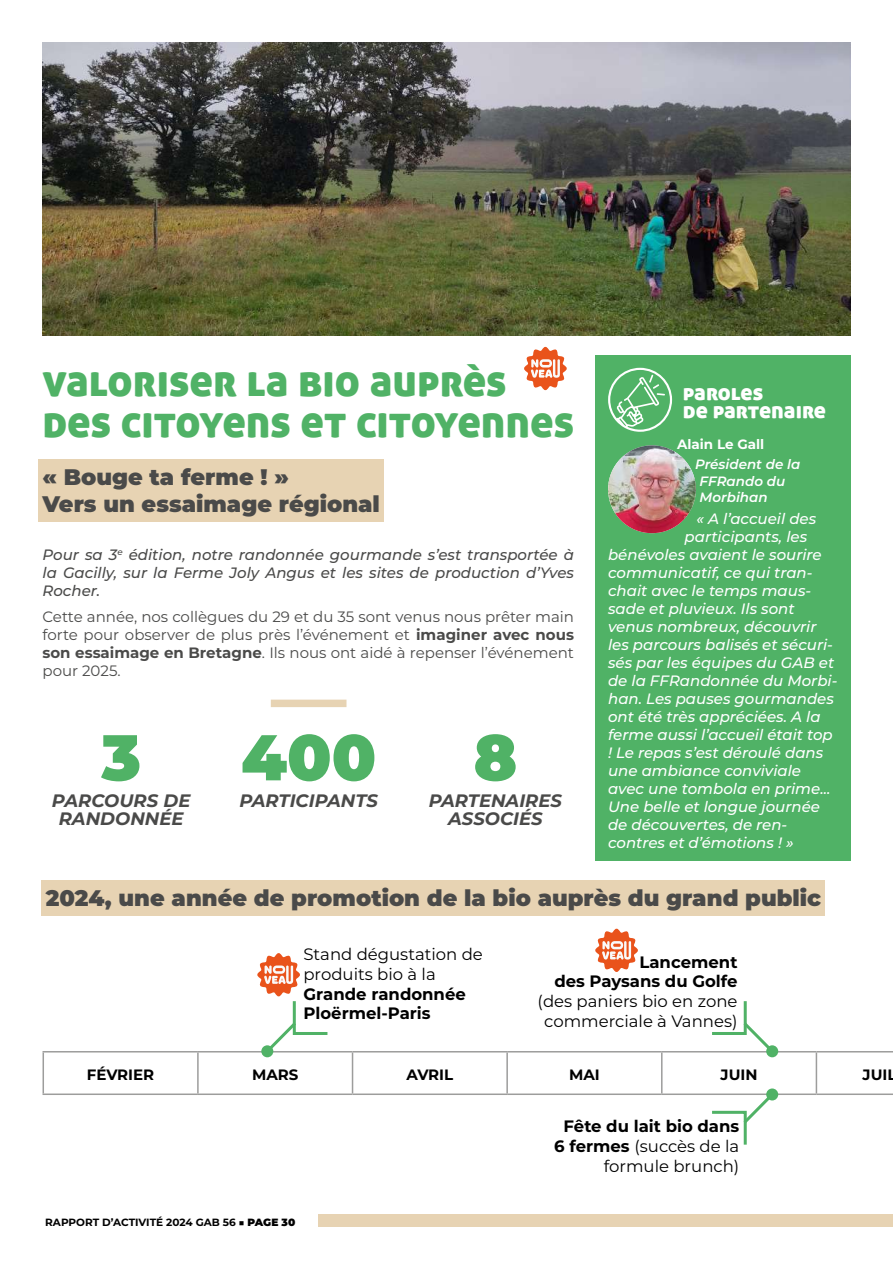
<style>
.page{position:relative;width:893px;height:1263px;background:#fff}
.page>*{position:absolute;margin:0;border:0;box-sizing:border-box;transform-origin:0 0}
.t1{font:900 64.5px "Montserrat";color:#50b266}
.t2{font:45px/40.5px "Aller Display";color:#50b266}
.t3{font:900 22.5px/27px "Montserrat";color:#4a4a49}
.t4{font:22.5px/18px "Aller Display";color:#fff}
.t5{font:italic 700 18px/18px "Montserrat";color:#4a4a49;text-align:center}
.t6{font:16.5px/19.8px "Montserrat";color:#000}
.t7{font:700 16.5px/19.8px "Montserrat";color:#000}
.t8{font:italic 500 15px "Montserrat";color:#fff}
.t9{font:15px/18px "Montserrat";color:#4a4a49;text-align:justify}
.t10{font:italic 500 15px/18px "Montserrat";color:#4a4a49;text-align:justify}
.t11{font:700 15px "Montserrat";color:#000}
.t12{font:italic 600 13.5px/16.2px "Montserrat";color:#fff}
.t13{font:700 13.5px "Montserrat";color:#fff}
.t14{font:700 10.5px "Montserrat";color:#000}
.s1{font-weight:700}
.s2{font-weight:900}
</style>
<div class="page">
<img style="left:43px;top:43px;width:807px;height:293px">
<div style="left:595px;top:355px;width:255px;height:506px;background:#50b266"></div>
<svg style="left:608px;top:368px;width:64px;height:64px"></svg>
<img style="left:608px;top:445px;width:88px;height:88px;border-radius:44px">
<svg style="left:524px;top:347px;width:43px;height:43px"></svg>
<div style="left:271px;top:700px;width:75px;height:7px;background:#e7d3b3"></div>
<div style="left:38px;top:459px;width:346px;height:63px;background:#e7d3b3"></div>
<hr style="left:43px;top:1051px;width:155px;height:1px;background:#9d9d9c">
<hr style="left:43px;top:1052px;width:1px;height:41px;background:#9d9d9c">
<hr style="left:198px;top:1051px;width:155px;height:1px;background:#9d9d9c">
<hr style="left:197px;top:1052px;width:2px;height:41px;background:#9d9d9c">
<hr style="left:353px;top:1051px;width:154px;height:1px;background:#9d9d9c">
<hr style="left:352px;top:1052px;width:1px;height:41px;background:#9d9d9c">
<hr style="left:507px;top:1051px;width:155px;height:1px;background:#9d9d9c">
<hr style="left:506px;top:1052px;width:2px;height:41px;background:#9d9d9c">
<hr style="left:662px;top:1051px;width:154px;height:1px;background:#9d9d9c">
<hr style="left:661px;top:1052px;width:1px;height:41px;background:#9d9d9c">
<hr style="left:816px;top:1051px;width:77px;height:1px;background:#9d9d9c">
<hr style="left:816px;top:1052px;width:1px;height:41px;background:#9d9d9c">
<hr style="left:43px;top:1093px;width:155px;height:2px;background:#9d9d9c">
<hr style="left:198px;top:1093px;width:155px;height:2px;background:#9d9d9c">
<hr style="left:353px;top:1093px;width:154px;height:2px;background:#9d9d9c">
<hr style="left:507px;top:1093px;width:155px;height:2px;background:#9d9d9c">
<hr style="left:662px;top:1093px;width:154px;height:2px;background:#9d9d9c">
<hr style="left:816px;top:1093px;width:77px;height:2px;background:#9d9d9c">
<div style="left:261px;top:1045px;width:12px;height:12px;background:#50b266;border-radius:50%"></div>
<svg style="left:709px;top:1001px;width:66px;height:53px"></svg>
<div style="left:766px;top:1045px;width:12px;height:12px;background:#50b266;border-radius:50%"></div>
<svg style="left:709px;top:1093px;width:67px;height:52px"></svg>
<div style="left:766px;top:1088px;width:12px;height:12px;background:#50b266;border-radius:50%"></div>
<svg style="left:257px;top:953px;width:73px;height:102px"></svg>
<svg style="left:595px;top:929px;width:43px;height:43px"></svg>
<div style="left:41px;top:880px;width:784px;height:36px;background:#e7d3b3"></div>
<div style="left:319px;top:1214px;width:574px;height:13px;background:#e7d3b3"></div>
<h2 class="t2" style="left:43px;top:359px;width:533px">valoriser la bio auprès des citoyens et citoyennes</h2>
<h3 class="t3" style="left:43px;top:462px;width:339px">« Bouge ta ferme ! »<br>Vers un essaimage régional</h3>
<p class="t10" style="left:43px;top:545px;width:533px">Pour sa 3<sup>e</sup> édition, notre randonnée gourmande s’est transportée à la Gacilly, sur la Ferme Joly Angus et les sites de production d’Yves Rocher.</p>
<p class="t9" style="left:43px;top:607px;width:533px">Cette année, nos collègues du 29 et du 35 sont venus nous prêter main forte pour observer de plus près l’événement et <span class="s1">imaginer avec nous son essaimage en Bretagne</span>. Ils nous ont aidé à repenser l’événement pour 2025.</p>
<h1 class="t1" style="left:101px;top:709px;width:41px">3</h1>
<p class="t5" style="left:52px;top:790px;width:140px">PARCOURS DE<br>RANDONNÉE</p>
<h1 class="t1" style="left:241px;top:709px;width:137px">400</h1>
<p class="t5" style="left:239px;top:790px;width:140px">PARTICIPANTS</p>
<h1 class="t1" style="left:473px;top:709px;width:45px">8</h1>
<p class="t5" style="left:429px;top:790px;width:135px">PARTENAIRES<br>ASSOCIÉS</p>
<h3 class="t4" style="left:683px;top:383px;width:145px">paroles<br>de partenaire</h3>
<p class="t13" style="left:677px;top:434px;width:89px">Alain Le Gall</p>
<p class="t12" style="left:700px;top:456px;width:102px;text-indent:-4px">Président de la<br>FFRando du<br>Morbihan</p>
<p class="t8" style="left:697px;top:508px;width:121px">« A l’accueil des</p>
<p class="t8" style="left:685px;top:526px;width:124px">participants, les</p>
<p class="t8" style="left:608px;top:544px;width:215px">bénévoles avaient le sourire</p>
<p class="t8" style="left:608px;top:562px;width:206px">communicatif, ce qui tran-</p>
<p class="t8" style="left:608px;top:580px;width:205px">chait avec le temps maus-</p>
<p class="t8" style="left:608px;top:598px;width:188px">sade et pluvieux. Ils sont</p>
<p class="t8" style="left:608px;top:616px;width:210px">venus nombreux, découvrir</p>
<p class="t8" style="left:608px;top:634px;width:226px">les parcours balisés et sécuri-</p>
<p class="t8" style="left:608px;top:652px;width:228px">sés par les équipes du GAB et</p>
<p class="t8" style="left:608px;top:670px;width:231px">de la FFRandonnée du Morbi-</p>
<p class="t8" style="left:608px;top:688px;width:227px">han. Les pauses gourmandes</p>
<p class="t8" style="left:608px;top:706px;width:214px">ont été très appréciées. A la</p>
<p class="t8" style="left:608px;top:724px;width:226px">ferme aussi l’accueil était top</p>
<p class="t8" style="left:608px;top:742px;width:217px">! Le repas s’est déroulé dans</p>
<p class="t8" style="left:608px;top:760px;width:195px">une ambiance conviviale</p>
<p class="t8" style="left:608px;top:778px;width:224px">avec une tombola en prime...</p>
<p class="t8" style="left:608px;top:796px;width:213px">Une belle et longue journée</p>
<p class="t8" style="left:608px;top:814px;width:181px">de découvertes, de ren-</p>
<p class="t8" style="left:608px;top:832px;width:187px">contres et d’émotions ! »</p>
<h3 class="t3" style="left:46px;top:883px;width:777px">2024, une année de promotion de la bio auprès du grand public</h3>
<p class="t6" style="left:303px;top:944px;width:181px">Stand dégustation de produits bio à la</p>
<p class="t7" style="left:303px;top:983px;width:164px">Grande randonnée<br>Ploërmel-Paris</p>
<p class="t7" style="left:554px;top:951px;width:185px;text-align:right">Lancement<br>des Paysans du Golfe</p>
<p class="t6" style="left:538px;top:991px;width:201px;text-align:center">(des paniers bio en zone commerciale à Vannes)</p>
<p class="t11" style="left:87px;top:1064px;width:69px">FÉVRIER</p>
<p class="t11" style="left:252px;top:1064px;width:48px">MARS</p>
<p class="t11" style="left:406px;top:1064px;width:48px">AVRIL</p>
<p class="t11" style="left:569px;top:1064px;width:32px">MAI</p>
<p class="t11" style="left:721px;top:1064px;width:38px">JUIN</p>
<p class="t11" style="left:863px;top:1064px;width:35px">JUIL</p>
<p class="t14" style="left:45px;top:1214px;width:252px">RAPPORT D’ACTIVITÉ 2024 GAB 56 <span class="s2">■ PAGE 30</span></p>
<p class="t6" style="left:554px;top:1116px;width:187px;text-align:right"><span class="s1">Fête du lait bio dans<br>6 fermes</span> (succès de la formule brunch)</p>
</div>
